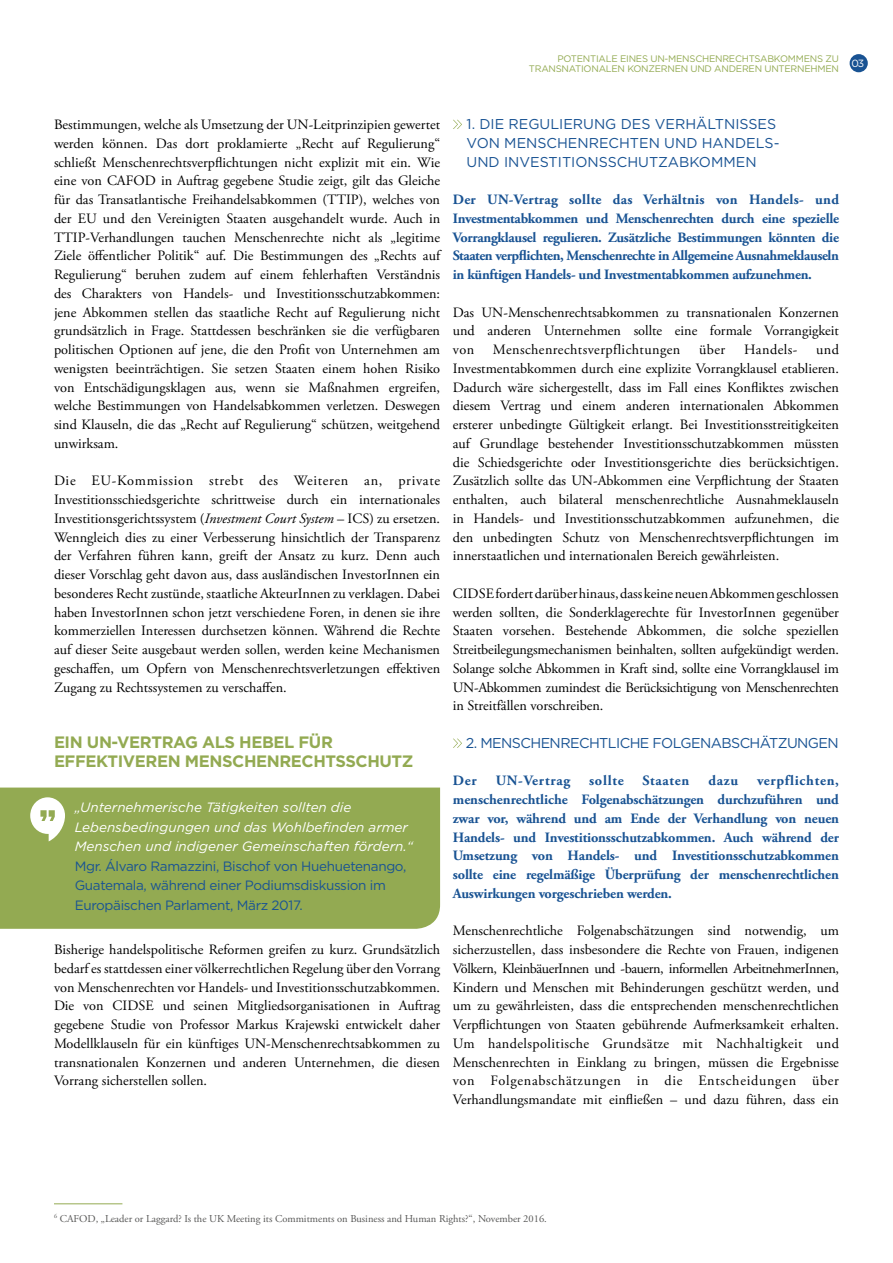
<style>
.page{position:relative;width:893px;height:1263px;background:#fff}
.page>*{position:absolute;margin:0;border:0;box-sizing:border-box;transform-origin:0 0}
.t1{font:700 16.5px/18.8px "Gotham";letter-spacing:-.025em;color:#93aa52}
.t2{font:14.25px/18.8px "Adobe Garamond Pro";color:#000;text-align:justify}
.t3{font:700 14.25px/18.8px "Adobe Garamond Pro";letter-spacing:-.01em;color:#195393;text-align:justify}
.t4{font:14.25px/18.8px "Gotham";color:#195393}
.t5{font:14.25px "Gotham";letter-spacing:-.04em;color:#195393}
.t6{font:14.25px "Adobe Garamond Pro";letter-spacing:.03em;color:#000}
.t7{font:700 14.25px "Adobe Garamond Pro";letter-spacing:.05em;color:#195393}
.t8{font:italic 13.5px/19.5px "Gotham";color:#fff}
.t9{font:13.5px/19.5px "Gotham";letter-spacing:-.025em;color:#195393}
.t10{font:10.5px "Adobe Garamond Pro";color:#575756}
.t11{font:10.5px "Gotham";color:#fff}
.t12{font:9.45px/10.8px "Gotham";letter-spacing:-.025em;color:#93aa52;text-align:right}
.s1{font-style:italic}
</style>
<div class="page">
<svg style="left:453px;top:120px;width:9px;height:9px"></svg>
<svg style="left:453px;top:739px;width:9px;height:9px"></svg>
<hr style="left:54px;top:1203px;width:68px;height:1px;background:#93aa52">
<div style="left:0;top:787px;width:440px;height:142px;background:#93aa52"></div>
<svg style="left:30px;top:797px;width:35px;height:44px"></svg>
<div style="left:850px;top:54px;width:18px;height:18px;background:#195393;border-radius:50%"></div>
<p class="t12" style="left:529px;top:53px;width:312px">POTENTIALE EINES UN-MENSCHENRECHTSABKOMMENS ZU<br>TRANSNATIONALEN KONZERNEN UND ANDEREN UNTERNEHMEN</p>
<p class="t11" style="left:851px;top:57px;width:14px">03</p>
<p class="t2" style="left:54px;top:116px;width:388px">Bestimmungen, welche als Umsetzung der UN-Leitprinzipien gewertet werden können. Das dort proklamierte „Recht auf Regulierung“ schließt Menschenrechtsverpflichtungen nicht explizit mit ein. Wie eine von CAFOD in Auftrag gegebene Studie zeigt, gilt das Gleiche für das Transatlantische Freihandelsabkommen (TTIP), welches von der EU und den Vereinigten Staaten ausgehandelt wurde. Auch in TTIP-Verhandlungen tauchen Menschenrechte nicht als „legitime Ziele öffentlicher Politik“ auf. Die Bestimmungen des „Rechts auf Regulierung“ beruhen zudem auf einem fehlerhaften Verständnis des Charakters von Handels- und Investitionsschutzabkommen: jene Abkommen stellen das staatliche Recht auf Regulierung nicht grundsätzlich in Frage. Stattdessen beschränken sie die verfügbaren politischen Optionen auf jene, die den Profit von Unternehmen am wenigsten beeinträchtigen. Sie setzen Staaten einem hohen Risiko von Entschädigungsklagen aus, wenn sie Maßnahmen ergreifen, welche Bestimmungen von Handelsabkommen verletzen. Deswegen sind Klauseln, die das „Recht auf Regulierung“ schützen, weitgehend unwirksam.</p>
<p class="t2" style="left:54px;top:472px;width:388px">Die EU-Kommission strebt des Weiteren an, private Investitionsschiedsgerichte schrittweise durch ein internationales Investitionsgerichtssystem (<span class="s1">Investment Court System</span> – ICS) zu ersetzen.<br>Wenngleich dies zu einer Verbesserung hinsichtlich der Transparenz der Verfahren führen kann, greift der Ansatz zu kurz. Denn auch dieser Vorschlag geht davon aus, dass ausländischen InvestorInnen ein besonderes Recht zustünde, staatliche AkteurInnen zu verklagen. Dabei haben InvestorInnen schon jetzt verschiedene Foren, in denen sie ihre kommerziellen Interessen durchsetzen können. Während die Rechte auf dieser Seite ausgebaut werden sollen, werden keine Mechanismen geschaffen, um Opfern von Menschenrechtsverletzungen effektiven Zugang zu Rechtssystemen zu verschaffen.</p>
<p class="t1" style="left:54px;top:732px;width:361px">EIN UN-VERTRAG ALS HEBEL FÜR<br>EFFEKTIVEREN MENSCHENRECHTSSCHUTZ</p>
<p class="t8" style="left:75px;top:797px;width:340px">„Unternehmerische Tätigkeiten sollten die<br>Lebensbedingungen und das Wohlbefinden armer<br>Menschen und indigener Gemeinschaften fördern.“</p>
<p class="t9" style="left:75px;top:856px;width:333px">Mgr. Álvaro Ramazzini, Bischof von Huehuetenango,<br>Guatemala, während einer Podiumsdiskussion im<br>Europäischen Parlament, März 2017.</p>
<p class="t2" style="left:54px;top:941px;width:388px">Bisherige handelspolitische Reformen greifen zu kurz. Grundsätzlich bedarf es stattdessen einer völkerrechtlichen Regelung über den Vorrang von Menschenrechten vor Handels- und Investitionsschutzabkommen.<br>Die von CIDSE und seinen Mitgliedsorganisationen in Auftrag gegebene Studie von Professor Markus Krajewski entwickelt daher Modellklauseln für ein künftiges UN-Menschenrechtsabkommen zu transnationalen Konzernen und anderen Unternehmen, die diesen Vorrang sicherstellen sollen.</p>
<p class="t4" style="left:467px;top:114px;width:314px">1. DIE REGULIERUNG DES VERHÄLTNISSES<br>VON MENSCHENRECHTEN UND HANDELS-<br>UND INVESTITIONSSCHUTZABKOMMEN</p>
<p class="t3" style="left:453px;top:190px;width:388px">Der UN-Vertrag sollte das Verhältnis von Handels- und Investmentabkommen und Menschenrechten durch eine spezielle Vorrangklausel regulieren. Zusätzliche Bestimmungen könnten die Staaten verpflichten, Menschenrechte in Allgemeine Ausnahmeklauseln in künftigen Handels- und Investmentabkommen aufzunehmen.</p>
<p class="t2" style="left:453px;top:303px;width:388px">Das UN-Menschenrechtsabkommen zu transnationalen Konzernen und anderen Unternehmen sollte eine formale Vorrangigkeit von</p>
<p class="t2" style="left:453px;top:341px;width:388px;text-indent:363px">und Investmentabkommen durch eine explizite Vorrangklausel etablieren.<br>Dadurch wäre sichergestellt, dass im Fall eines Konfliktes zwischen diesem Vertrag und einem anderen internationalen Abkommen ersterer unbedingte Gültigkeit erlangt. Bei Investitionsstreitigkeiten auf Grundlage bestehender Investitionsschutzabkommen müssten die Schiedsgerichte oder Investitionsgerichte dies berücksichtigen.<br>Zusätzlich sollte das UN-Abkommen eine Verpflichtung der Staaten enthalten, auch bilateral menschenrechtliche Ausnahmeklauseln in Handels- und Investitionsschutzabkommen aufzunehmen, die den unbedingten Schutz von Menschenrechtsverpflichtungen im innerstaatlichen und internationalen Bereich gewährleisten.</p>
<p class="t2" style="left:453px;top:584px;width:388px">CIDSE fordert darüber hinaus, dass keine neuen Abkommen geschlossen werden sollten, die Sonderklagerechte für InvestorInnen gegenüber Staaten vorsehen. Bestehende Abkommen, die solche speziellen Streitbeilegungsmechanismen beinhalten, sollten aufgekündigt werden.<br>Solange solche Abkommen in Kraft sind, sollte eine Vorrangklausel im UN-Abkommen zumindest die Berücksichtigung von Menschenrechten in Streitfällen vorschreiben.</p>
<p class="t5" style="left:466px;top:734px;width:374px">2. MENSCHENRECHTLICHE FOLGENABSCHÄTZUNGEN</p>
<p class="t3" style="left:453px;top:772px;width:25px">Der</p>
<p class="t7" style="left:496px;top:772px;width:76px">UN-Vertrag</p>
<p class="t3" style="left:589px;top:772px;width:36px">sollte</p>
<p class="t7" style="left:643px;top:772px;width:48px">Staaten</p>
<p class="t3" style="left:708px;top:772px;width:31px">dazu</p>
<p class="t6" style="left:493px;top:341px;width:189px">Menschenrechtsverpflichtungen</p>
<p class="t2" style="left:699px;top:341px;width:28px">über</p>
<p class="t6" style="left:744px;top:341px;width:55px">Handels-</p>
<p class="t3" style="left:453px;top:772px;width:388px;text-indent:304px">verpflichten, menschenrechtliche Folgenabschätzungen durchzuführen und zwar vor, während und am Ende der Verhandlung von neuen Handels- und Investitionsschutzabkommen. Auch während der Umsetzung von Handels- und Investitionsschutzabkommen sollte eine regelmäßige Überprüfung der menschenrechtlichen Auswirkungen vorgeschrieben werden.</p>
<p class="t2" style="left:453px;top:922px;width:388px">Menschenrechtliche Folgenabschätzungen sind notwendig, um sicherzustellen, dass insbesondere die Rechte von Frauen, indigenen Völkern, KleinbäuerInnen und -bauern, informellen ArbeitnehmerInnen, Kindern und Menschen mit Behinderungen geschützt werden, und um zu gewährleisten, dass die entsprechenden menschenrechtlichen Verpflichtungen von Staaten gebührende Aufmerksamkeit erhalten.<br>Um handelspolitische Grundsätze mit Nachhaltigkeit und Menschenrechten in Einklang zu bringen, müssen die Ergebnisse von Folgenabschätzungen in die Entscheidungen über Verhandlungsmandate mit einfließen – und dazu führen, dass ein</p>
<p class="t10" style="left:54px;top:1212px;width:494px"><sup>6</sup> CAFOD, „Leader or Laggard? Is the UK Meeting its Commitments on Business and Human Rights?“, November 2016.</p>
</div>
